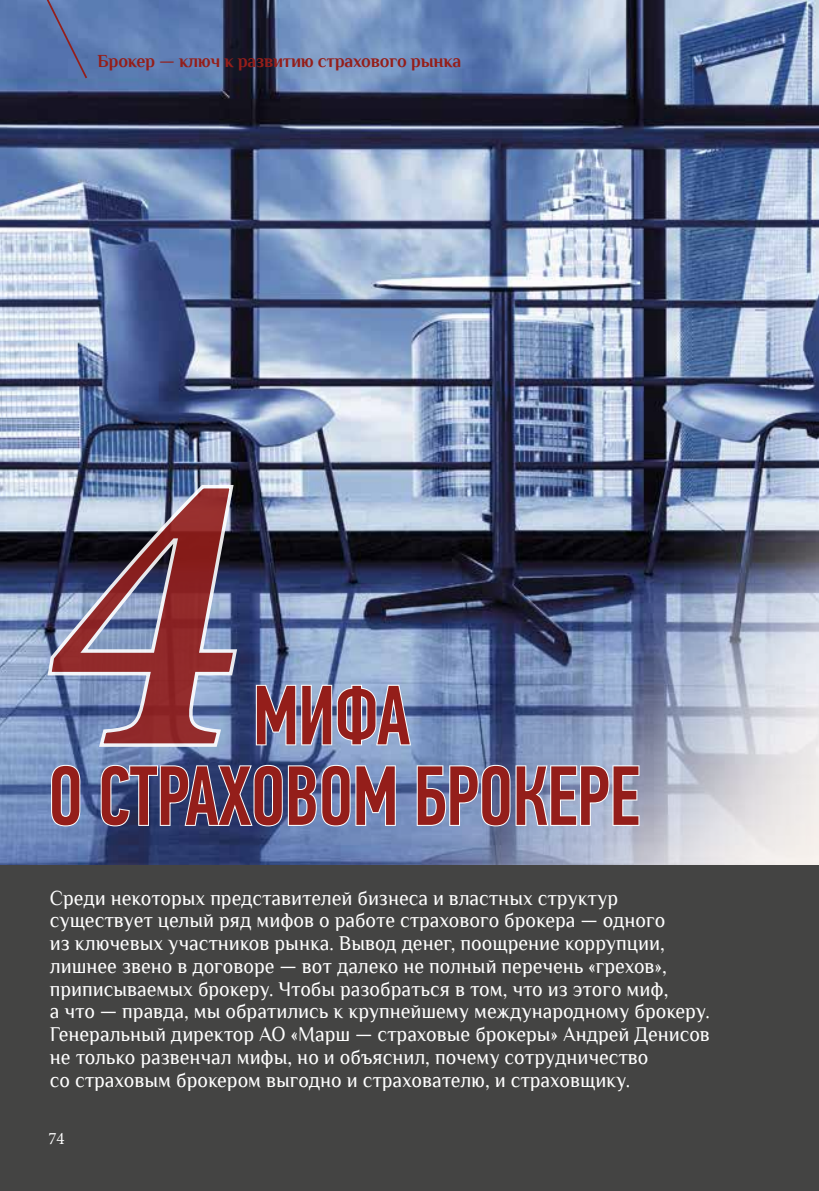
<style>
.page{position:relative;width:819px;height:1191px;background:#fff}
.page>*{position:absolute;margin:0;border:0;box-sizing:border-box;transform-origin:0 0}
.t1{font:500 84px/80.5px "PF Din Text Comp Pro";letter-spacing:-.01em;color:#941e1a;text-align:center;scale:.96 1}
.t2{font:21px/22.8px "Philosopher";color:#fff;scale:.95 1}
.t3{font:700 18.38px "Philosopher";letter-spacing:-.01em;color:#941e1a;scale:.96 1}
.t4{font:17.5px "Minion Pro";color:#fff;scale:.96 1}
</style>
<div class="page">
<img style="left:0;top:0;width:819px;height:865px">
<div style="left:0;top:865px;width:819px;height:326px;background:#444443"></div>
<svg style="left:41px;top:0;width:48px;height:80px;background:#5b74aa"></svg>
<svg style="left:255px;top:684px;width:157px;height:63px"></svg>
<svg style="left:50px;top:763px;width:31px;height:64px"></svg>
<svg style="left:99px;top:763px;width:298px;height:64px;background:#6e7ca3"></svg>
<svg style="left:415px;top:763px;width:225px;height:64px;background:#a0adcb"></svg>
<svg style="left:46px;top:483px;width:193px;height:265px;background:#7e6579"></svg>
<p class="t3" style="left:97px;top:51px;width:380px">Брокер — ключ к развитию страхового рынка</p>
<h1 class="t1" style="left:48px;top:676px;width:617px">МИФА<br>О СТРАХОВОМ БРОКЕРЕ</h1>
<p class="t2" style="left:50px;top:886px;width:696px">Среди некоторых представителей бизнеса и властных структур существует целый ряд мифов о работе страхового брокера — одного<br>из ключевых участников рынка. Вывод денег, поощрение коррупции, лишнее звено в договоре — вот далеко не полный перечень «грехов», приписываемых брокеру. Чтобы разобраться в том, что из этого миф,<br>а что — правда, мы обратились к крупнейшему международному брокеру.<br>Генеральный директор АО «Марш — страховые брокеры» Андрей Денисов не только развенчал мифы, но и объяснил, почему сотрудничество<br>со страховым брокером выгодно и страхователю, и страховщику.</p>
<p class="t4" style="left:48px;top:1126px;width:18px">74</p>
</div>
